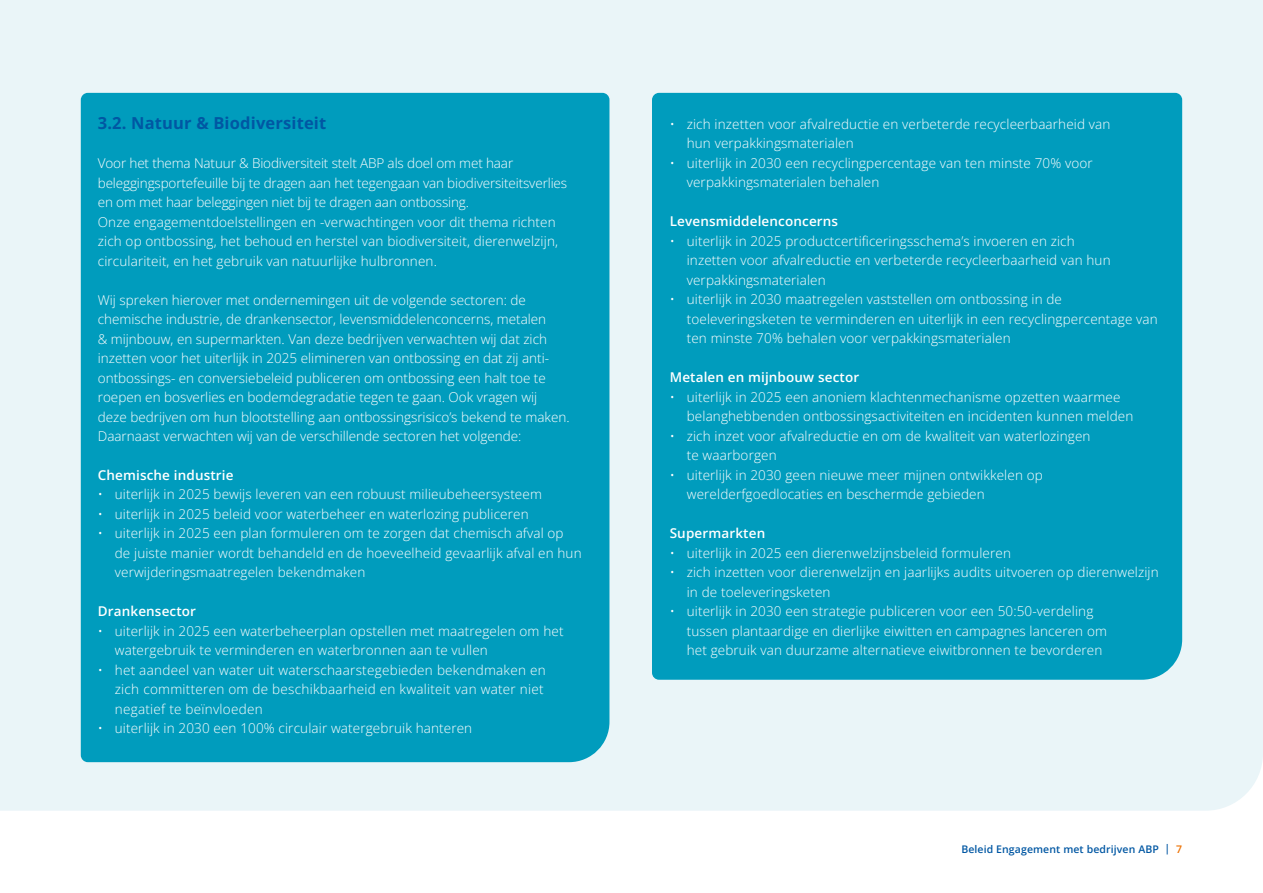
<style>
.page{position:relative;width:1263px;height:893px;background:#fff}
.page>*{position:absolute;margin:0;border:0;box-sizing:border-box;transform-origin:0 0}
.t1{font:700 16.5px "Open Sans";letter-spacing:.01em;color:#0057a3}
.t2{font:300 13.5px/19.5px "Open Sans";letter-spacing:.01em;color:#fff}
.t3{font:600 13.5px "Open Sans";letter-spacing:.01em;color:#fff}
.t4{font:600 10.5px "Open Sans";letter-spacing:.01em;color:#0057a3}
.s1{color:#ed7102}
</style>
<div class="page">
<div style="left:0;top:0;width:1263px;height:811px;background:#eaf5f8"></div>
<div style="left:81px;top:93px;width:528px;height:669px;background:#009cbd"></div>
<div style="left:652px;top:93px;width:530px;height:587px;background:#009cbd"></div>
<p class="t1" style="left:98px;top:111px;width:230px">3.2. Natuur &amp; Biodiversiteit</p>
<p class="t2" style="left:98px;top:153px;width:471px">Voor het thema Natuur &amp; Biodiversiteit stelt ABP als doel om met haar beleggingsportefeuille bij te dragen aan het tegengaan van biodiversiteitsverlies en om met haar beleggingen niet bij te dragen aan ontbossing.<br>Onze engagementdoelstellingen en -verwachtingen voor dit thema richten zich op ontbossing, het behoud en herstel van biodiversiteit, dierenwelzijn, circulariteit, en het gebruik van natuurlijke hulbronnen.</p>
<p class="t2" style="left:98px;top:289px;width:473px">Wij spreken hierover met ondernemingen uit de volgende sectoren: de chemische industrie, de drankensector, levensmiddelenconcerns, metalen<br>&amp; mijnbouw, en supermarkten. Van deze bedrijven verwachten wij dat zich inzetten voor het uiterlijk in 2025 elimineren van ontbossing en dat zij anti&shy;ontbossings- en conversiebeleid publiceren om ontbossing een halt toe te roepen en bosverlies en bodemdegradatie tegen te gaan. Ook vragen wij deze bedrijven om hun blootstelling aan ontbossingsrisico’s bekend te maken.<br>Daarnaast verwachten wij van de verschillende sectoren het volgende:</p>
<p class="t3" style="left:98px;top:466px;width:137px">Chemische industrie</p>
<p class="t2" style="left:98px;top:484px;width:446px">• uiterlijk in 2025 bewijs leveren van een robuust milieubeheersysteem</p>
<p class="t2" style="left:98px;top:504px;width:432px">• uiterlijk in 2025 beleid voor waterbeheer en waterlozing publiceren</p>
<p class="t2" style="left:115px;top:523px;width:468px;text-indent:-17px">• uiterlijk in 2025 een plan formuleren om te zorgen dat chemisch afval op de juiste manier wordt behandeld en de hoeveelheid gevaarlijk afval en hun verwijderingsmaatregelen bekendmaken</p>
<p class="t3" style="left:98px;top:602px;width:100px">Drankensector</p>
<p class="t2" style="left:115px;top:621px;width:450px;text-indent:-17px">• uiterlijk in 2025 een waterbeheerplan opstellen met maatregelen om het watergebruik te verminderen en waterbronnen aan te vullen</p>
<p class="t2" style="left:115px;top:660px;width:432px;text-indent:-17px">• het aandeel van water uit waterschaarstegebieden bekendmaken en zich committeren om de beschikbaarheid en kwaliteit van water niet negatief te beïnvloeden</p>
<p class="t2" style="left:98px;top:718px;width:376px">• uiterlijk in 2030 een 100% circulair watergebruik hanteren</p>
<p class="t2" style="left:687px;top:114px;width:425px;text-indent:-17px">• zich inzetten voor afvalreductie en verbeterde recycleerbaarheid van hun verpakkingsmaterialen</p>
<p class="t2" style="left:687px;top:153px;width:408px;text-indent:-17px">• uiterlijk in 2030 een recyclingpercentage van ten minste 70% voor verpakkingsmaterialen behalen</p>
<p class="t3" style="left:670px;top:212px;width:170px">Levensmiddelenconcerns</p>
<p class="t2" style="left:687px;top:231px;width:425px;text-indent:-17px">• uiterlijk in 2025 productcertificeringsschema’s invoeren en zich inzetten voor afvalreductie en verbeterde recycleerbaarheid van hun verpakkingsmaterialen</p>
<p class="t2" style="left:687px;top:289px;width:473px;text-indent:-17px">• uiterlijk in 2030 maatregelen vaststellen om ontbossing in de toeleveringsketen te verminderen en uiterlijk in een recyclingpercentage van ten minste 70% behalen voor verpakkingsmaterialen</p>
<p class="t3" style="left:670px;top:368px;width:191px">Metalen en mijnbouw sector</p>
<p class="t2" style="left:687px;top:387px;width:448px;text-indent:-17px">• uiterlijk in 2025 een anoniem klachtenmechanisme opzetten waarmee belanghebbenden ontbossingsactiviteiten en incidenten kunnen melden</p>
<p class="t2" style="left:687px;top:426px;width:405px;text-indent:-17px">• zich inzet voor afvalreductie en om de kwaliteit van waterlozingen te waarborgen</p>
<p class="t2" style="left:687px;top:465px;width:358px;text-indent:-17px">• uiterlijk in 2030 geen nieuwe meer mijnen ontwikkelen op werelderfgoedlocaties en beschermde gebieden</p>
<p class="t3" style="left:670px;top:524px;width:97px">Supermarkten</p>
<p class="t2" style="left:670px;top:543px;width:343px">• uiterlijk in 2025 een dierenwelzijnsbeleid formuleren</p>
<p class="t2" style="left:687px;top:562px;width:473px;text-indent:-17px">• zich inzetten voor dierenwelzijn en jaarlijks audits uitvoeren op dierenwelzijn in de toeleveringsketen</p>
<p class="t2" style="left:687px;top:601px;width:422px;text-indent:-17px">• uiterlijk in 2030 een strategie publiceren voor een 50:50-verdeling tussen plantaardige en dierlijke eiwitten en campagnes lanceren om het gebruik van duurzame alternatieve eiwitbronnen te bevorderen</p>
<p class="t4" style="left:961px;top:842px;width:222px">Beleid Engagement met bedrijven ABP | <span class="s1">7</span></p>
</div>
